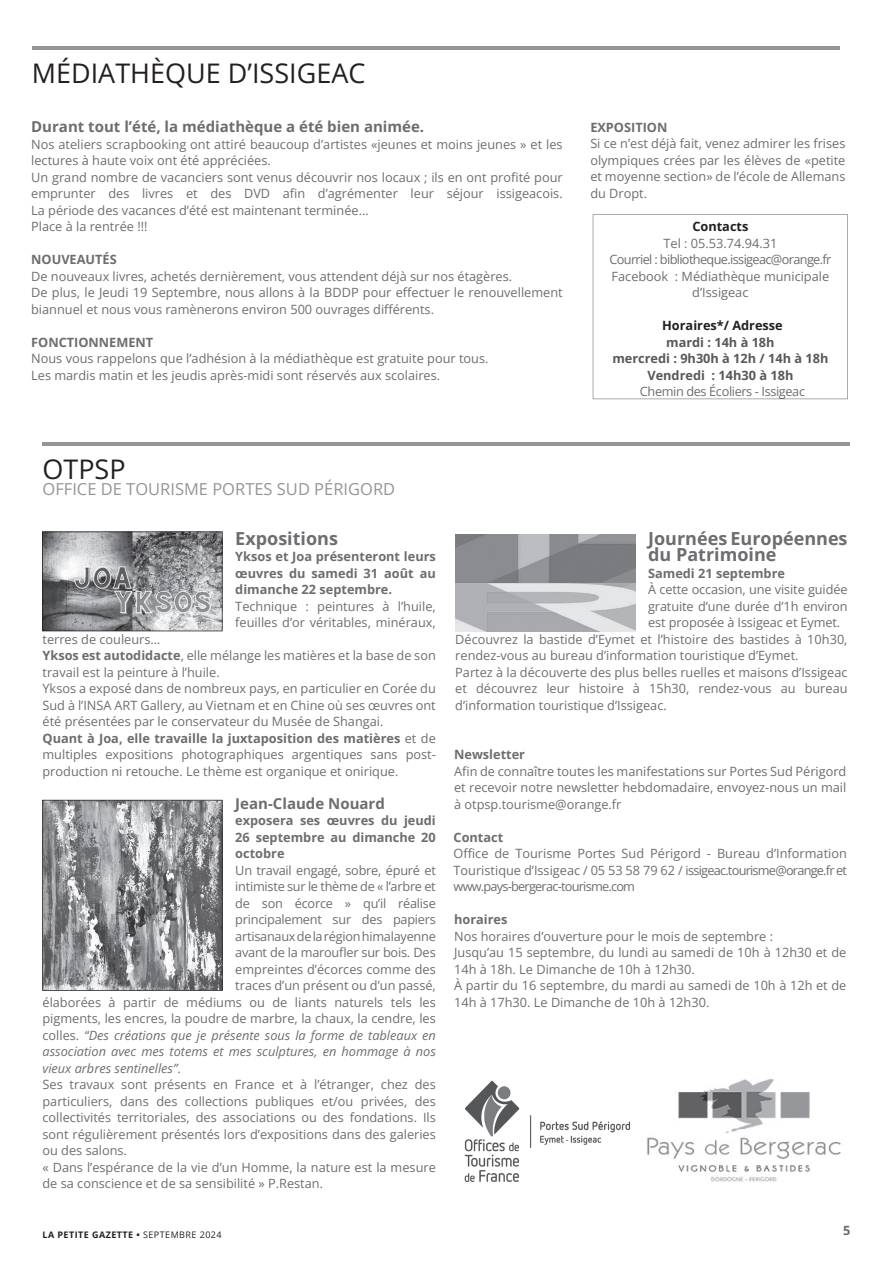
<style>
.page{position:relative;width:893px;height:1263px;background:#fff}
.page>*{position:absolute;margin:0;border:0;box-sizing:border-box;transform-origin:0 0}
.t1{font:27px "Open Sans";color:#231f20}
.t2{font:700 18px/16.5px "Open Sans";color:#6c6d70}
.t3{font:16.5px "Open Sans";color:#939598}
.t4{font:700 15px "Open Sans";color:#6c6d70}
.t5{font:12.75px/16.5px "Open Sans";color:#6c6d70}
.t6{font:700 12.75px/16.5px "Open Sans";color:#6c6d70;text-align:justify}
.t7{font:12.75px "Open Sans";letter-spacing:-.02em;color:#6c6d70}
.t8{font:italic 12.75px "Open Sans";color:#6c6d70}
.t9{font:700 12.75px/16.5px "Open Sans";color:#57585a;text-align:center}
.t10{font:12.75px "Open Sans";letter-spacing:-.03em;color:#6c6d70}
.t11{font:700 12.75px "Open Sans";color:#231f20}
.t12{font:700 9px "Open Sans";letter-spacing:.05em;color:#231f20}
.s1{font-weight:700}
.s2{font-style:normal}
.s3{font-weight:400}
</style>
<div class="page">
<hr style="left:32px;top:47px;width:808px;height:3px;background:#939598">
<svg style="left:593px;top:215px;width:255px;height:184px"></svg>
<hr style="left:43px;top:443px;width:807px;height:3px;background:#939598">
<img style="left:464px;top:1080px;width:166px;height:103px">
<img style="left:647px;top:1079px;width:194px;height:103px">
<svg style="left:42px;top:531px;width:181px;height:100px;background:#959699"></svg>
<svg style="left:42px;top:800px;width:181px;height:191px;background:#939497"></svg>
<img style="left:455px;top:535px;width:180px;height:96px">
<h1 class="t1" style="left:32px;top:54px;width:335px">MÉDIATHÈQUE D’ISSIGEAC</h1>
<p class="t4" style="left:31px;top:116px;width:395px">Durant tout l’été, la médiathèque a été bien animée.</p>
<p class="t5" style="left:31px;top:135px;width:533px">Nos ateliers scrapbooking ont attiré beaucoup d’artistes «jeunes et moins jeunes » et les lectures à haute voix ont été appréciées.<br>Un grand nombre de vacanciers sont venus découvrir nos locaux ; ils en ont profité pour emprunter des livres et des DVD afin d’agrémenter leur séjour issigeacois.<br>La période des vacances d’été est maintenant terminée…<br>Place à la rentrée !!!</p>
<p class="t6" style="left:31px;top:251px;width:87px">NOUVEAUTÉS</p>
<p class="t5" style="left:31px;top:267px;width:533px">De nouveaux livres, achetés dernièrement, vous attendent déjà sur nos étagères.<br>De plus, le Jeudi 19 Septembre, nous allons à la BDDP pour effectuer le renouvellement biannuel et nous vous ramènerons environ 500 ouvrages différents.</p>
<p class="t6" style="left:31px;top:333px;width:124px">FONCTIONNEMENT</p>
<p class="t5" style="left:31px;top:350px;width:459px">Nous vous rappelons que l’adhésion à la médiathèque est gratuite pour tous.<br>Les mardis matin et les jeudis après-midi sont réservés aux scolaires.</p>
<p class="t6" style="left:590px;top:119px;width:79px">EXPOSITION</p>
<p class="t5" style="left:590px;top:135px;width:257px;text-align:justify">Si ce n’est déjà fait, venez admirer les frises olympiques crées par les élèves de «petite et moyenne section» de l’école de Allemans du Dropt.</p>
<p class="t11" style="left:692px;top:218px;width:58px">Contacts</p>
<p class="t5" style="left:609px;top:234px;width:223px;text-align:center">Tel : 05.53.74.94.31<br>Courriel : bibliotheque.issigeac@orange.fr<br>Facebook : Médiathèque municipale d’Issigeac</p>
<p class="t11" style="left:662px;top:317px;width:122px">Horaires*/ Adresse</p>
<p class="t9" style="left:612px;top:333px;width:218px">mardi : 14h à 18h<br>mercredi : 9h30h à 12h / 14h à 18h<br>Vendredi : 14h30 à 18h</p>
<p class="t10" style="left:640px;top:383px;width:167px">Chemin des Écoliers - Issigeac</p>
<h1 class="t1" style="left:43px;top:450px;width:85px">OTPSP</h1>
<p class="t3" style="left:43px;top:478px;width:354px">OFFICE DE TOURISME PORTES SUD PÉRIGORD</p>
<h2 class="t2" style="left:235px;top:529px;width:104px">Expositions</h2>
<p class="t6" style="left:235px;top:548px;width:202px">Yksos et Joa présenteront leurs œuvres du samedi 31 août au dimanche 22 septembre.</p>
<p class="t5" style="left:235px;top:597px;width:202px">Technique : peintures à l’huile, feuilles d’or véritables, minéraux,</p>
<p class="t5" style="left:43px;top:630px;width:395px">terres de couleurs…<br><span class="s1">Yksos est autodidacte</span>, elle mélange les matières et la base de son travail est la peinture à l’huile.<br>Yksos a exposé dans de nombreux pays, en particulier en Corée du Sud à l’INSA ART Gallery, au Vietnam et en Chine où ses œuvres ont été présentées par le conservateur du Musée de Shangai.<br><span class="s1">Quant à Joa, elle travaille la juxtaposition des matières</span> et de multiples expositions photographiques argentiques sans post&shy;production ni retouche. Le thème est organique et onirique.</p>
<p class="t4" style="left:235px;top:793px;width:151px">Jean-Claude Nouard</p>
<p class="t6" style="left:235px;top:812px;width:202px">exposera ses œuvres du jeudi 26 septembre au dimanche 20 octobre</p>
<p class="t7" style="left:235px;top:861px;width:202px">Un travail engagé, sobre, épuré et</p>
<p class="t7" style="left:235px;top:878px;width:202px">intimiste sur le thème de « l’arbre et</p>
<p class="t7" style="left:235px;top:894px;width:202px">de son écorce » qu’il réalise</p>
<p class="t7" style="left:235px;top:911px;width:202px">principalement sur des papiers</p>
<p class="t7" style="left:235px;top:927px;width:202px">artisanaux de la région himalayenne</p>
<p class="t7" style="left:235px;top:944px;width:202px">avant de la maroufler sur bois. Des</p>
<p class="t5" style="left:235px;top:960px;width:202px">empreintes d’écorces comme des</p>
<p class="t5" style="left:235px;top:977px;width:202px">traces d’un présent ou d’un passé,</p>
<p class="t5" style="left:43px;top:993px;width:395px">élaborées à partir de médiums ou de liants naturels tels les</p>
<p class="t5" style="left:43px;top:1010px;width:395px">pigments, les encres, la poudre de marbre, la chaux, la cendre, les</p>
<p class="t8" style="left:43px;top:1026px;width:395px"><span class="s2">colles.</span> “Des créations que je présente sous la forme de tableaux en</p>
<p class="t8" style="left:43px;top:1042px;width:395px">association avec mes totems et mes sculptures, en hommage à nos</p>
<p class="t8" style="left:43px;top:1059px;width:140px">vieux arbres sentinelles”<span class="s2">.</span></p>
<p class="t5" style="left:43px;top:1076px;width:395px">Ses travaux sont présents en France et à l’étranger, chez des</p>
<p class="t5" style="left:43px;top:1092px;width:395px">particuliers, dans des collections publiques et/ou privées, des</p>
<p class="t5" style="left:43px;top:1109px;width:395px">collectivités territoriales, des associations ou des fondations. Ils</p>
<p class="t5" style="left:43px;top:1125px;width:395px">sont régulièrement présentés lors d’expositions dans des galeries</p>
<p class="t5" style="left:43px;top:1142px;width:86px">ou des salons.</p>
<p class="t5" style="left:43px;top:1158px;width:395px">« Dans l’espérance de la vie d’un Homme, la nature est la mesure</p>
<p class="t5" style="left:43px;top:1175px;width:282px">de sa conscience et de sa sensibilité » P.Restan.</p>
<h2 class="t2" style="left:648px;top:529px;width:201px">Journées Européennes du Patrimoine</h2>
<p class="t6" style="left:648px;top:564px;width:138px">Samedi 21 septembre</p>
<p class="t5" style="left:648px;top:581px;width:201px">À cette occasion, une visite guidée</p>
<p class="t5" style="left:648px;top:597px;width:201px">gratuite d’une durée d’1h environ</p>
<p class="t5" style="left:648px;top:614px;width:194px">est proposée à Issigeac et Eymet.</p>
<p class="t5" style="left:455px;top:630px;width:394px">Découvrez la bastide d’Eymet et l’histoire des bastides à 10h30,</p>
<p class="t5" style="left:455px;top:647px;width:345px">rendez-vous au bureau d’information touristique d’Eymet.</p>
<p class="t5" style="left:455px;top:663px;width:394px">Partez à la découverte des plus belles ruelles et maisons d’Issigeac</p>
<p class="t5" style="left:455px;top:680px;width:394px">et découvrez leur histoire à 15h30, rendez-vous au bureau</p>
<p class="t5" style="left:455px;top:696px;width:213px">d’information touristique d’Issigeac.</p>
<p class="t6" style="left:454px;top:746px;width:72px">Newsletter</p>
<p class="t5" style="left:454px;top:762px;width:394px;text-align:justify">Afin de connaître toutes les manifestations sur Portes Sud Périgord et recevoir notre newsletter hebdomadaire, envoyez-nous un mail à otpsp.tourisme@orange.fr</p>
<p class="t6" style="left:454px;top:828px;width:51px">Contact</p>
<p class="t5" style="left:454px;top:845px;width:395px;text-align:justify">Office de Tourisme Portes Sud Périgord - Bureau d’Information Touristique d’Issigeac / 05 53 58 79 62 / issigeac.tourisme@orange.fr et www.pays-bergerac-tourisme.com</p>
<p class="t6" style="left:454px;top:911px;width:55px">horaires</p>
<p class="t5" style="left:454px;top:927px;width:394px">Nos horaires d’ouverture pour le mois de septembre :<br>Jusqu’au 15 septembre, du lundi au samedi de 10h à 12h30 et de 14h à 18h. Le Dimanche de 10h à 12h30.<br>À partir du 16 septembre, du mardi au samedi de 10h à 12h et de 14h à 17h30. Le Dimanche de 10h à 12h30.</p>
<p class="t12" style="left:43px;top:1228px;width:181px">LA PETITE GAZETTE • <span class="s3">SEPTEMBRE 2024</span></p>
<p class="t6" style="left:843px;top:1221px;width:9px">5</p>
</div>
